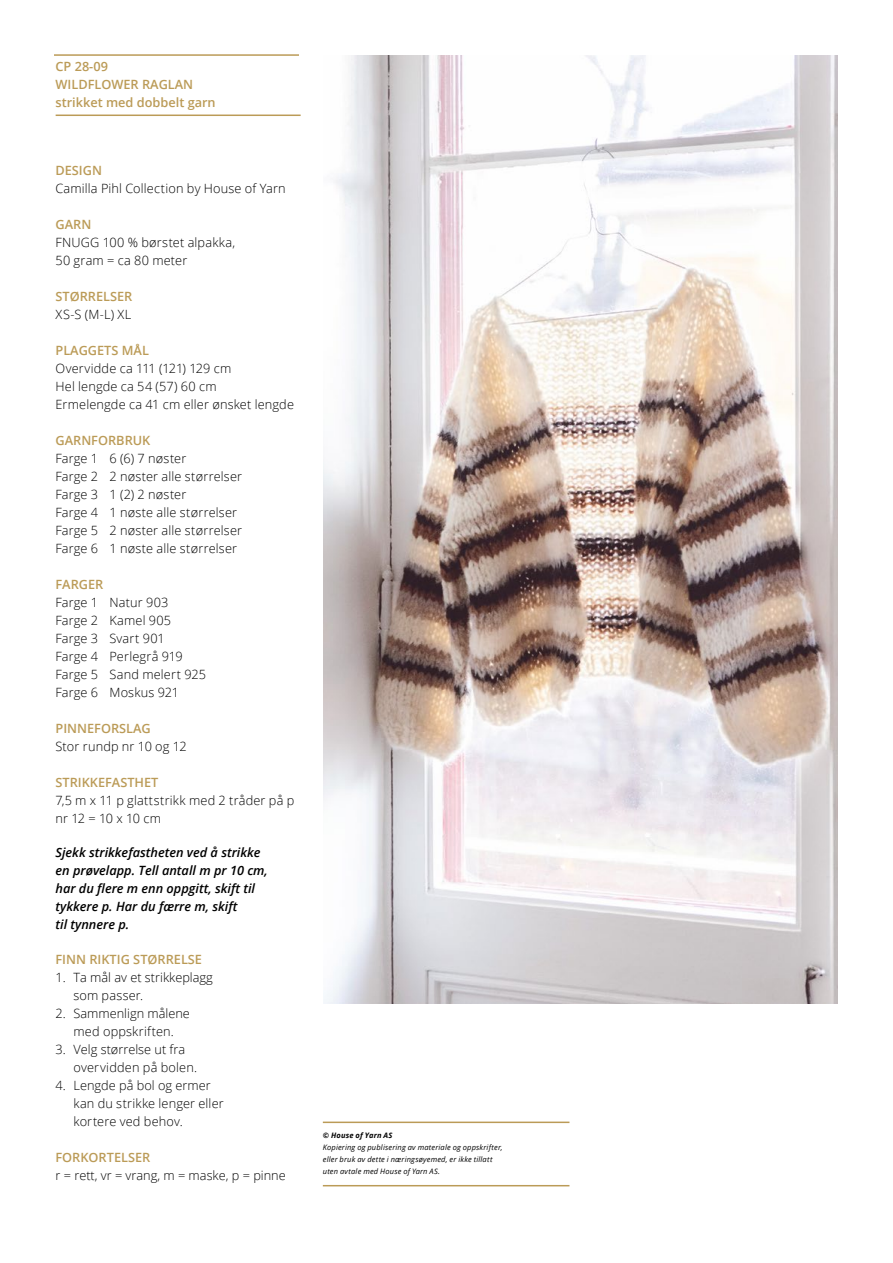
<style>
.page{position:relative;width:893px;height:1263px;background:#fff}
.page>*{position:absolute;margin:0;border:0;box-sizing:border-box;transform-origin:0 0}
.Faktatekst{font:300 12.75px/18px "Open Sans";letter-spacing:.01em;color:#000}
.Faktatekst-2{font:600 12.75px "Open Sans";color:#bb9b57}
.Faktatekst-3{font:italic 600 12.75px "Open Sans";color:#000}
.t1{font:italic 7.5px "Open Sans";letter-spacing:.025em;color:#000}
.t2{font:italic 700 7.5px "Open Sans";letter-spacing:.025em;color:#000}
</style>
<div class="page">
<hr style="left:323px;top:1121px;width:246px;height:2px;background:#bb9b57">
<hr style="left:323px;top:1185px;width:246px;height:1px;background:#bb9b57">
<hr style="left:54px;top:54px;width:245px;height:2px;background:#bb9b57">
<hr style="left:56px;top:115px;width:245px;height:1px;background:#bb9b57">
<img style="left:323px;top:56px;width:514px;height:947px">
<p class="Faktatekst-2" style="left:56px;top:58px;width:54px">CP 28-09</p>
<p class="Faktatekst-2" style="left:56px;top:76px;width:139px">WILDFLOWER RAGLAN</p>
<p class="Faktatekst-2" style="left:56px;top:94px;width:162px">strikket med dobbelt garn</p>
<p class="Faktatekst-2" style="left:56px;top:161px;width:48px">DESIGN</p>
<p class="Faktatekst" style="left:56px;top:179px;width:232px">Camilla Pihl Collection by House of Yarn</p>
<p class="Faktatekst-2" style="left:56px;top:215px;width:37px">GARN</p>
<p class="Faktatekst" style="left:56px;top:233px;width:181px">FNUGG 100 % børstet alpakka,</p>
<p class="Faktatekst" style="left:56px;top:251px;width:133px">50 gram = ca 80 meter</p>
<p class="Faktatekst-2" style="left:56px;top:287px;width:78px">STØRRELSER</p>
<p class="Faktatekst" style="left:56px;top:305px;width:77px">XS-S (M-L) XL</p>
<p class="Faktatekst-2" style="left:56px;top:341px;width:95px">PLAGGETS MÅL</p>
<p class="Faktatekst" style="left:56px;top:359px;width:177px">Overvidde ca 111 (121) 129 cm</p>
<p class="Faktatekst" style="left:56px;top:377px;width:163px">Hel lengde ca 54 (57) 60 cm</p>
<p class="Faktatekst" style="left:56px;top:395px;width:240px">Ermelengde ca 41 cm eller ønsket lengde</p>
<p class="Faktatekst-2" style="left:56px;top:431px;width:96px">GARNFORBRUK</p>
<p class="Faktatekst" style="left:56px;top:449px;width:132px">Farge 1 6 (6) 7 nøster</p>
<p class="Faktatekst" style="left:56px;top:467px;width:188px">Farge 2 2 nøster alle størrelser</p>
<p class="Faktatekst" style="left:56px;top:485px;width:132px">Farge 3 1 (2) 2 nøster</p>
<p class="Faktatekst" style="left:56px;top:503px;width:183px">Farge 4 1 nøste alle størrelser</p>
<p class="Faktatekst" style="left:56px;top:521px;width:188px">Farge 5 2 nøster alle størrelser</p>
<p class="Faktatekst" style="left:56px;top:539px;width:183px">Farge 6 1 nøste alle størrelser</p>
<p class="Faktatekst-2" style="left:56px;top:575px;width:49px">FARGER</p>
<p class="Faktatekst" style="left:56px;top:593px;width:114px">Farge 1 Natur 903</p>
<p class="Faktatekst" style="left:56px;top:611px;width:117px">Farge 2 Kamel 905</p>
<p class="Faktatekst" style="left:56px;top:629px;width:111px">Farge 3 Svart 901</p>
<p class="Faktatekst" style="left:56px;top:647px;width:129px">Farge 4 Perlegrå 919</p>
<p class="Faktatekst" style="left:56px;top:665px;width:152px">Farge 5 Sand melert 925</p>
<p class="Faktatekst" style="left:56px;top:683px;width:125px">Farge 6 Moskus 921</p>
<p class="Faktatekst-2" style="left:56px;top:719px;width:97px">PINNEFORSLAG</p>
<p class="Faktatekst" style="left:56px;top:737px;width:133px">Stor rundp nr 10 og 12</p>
<p class="Faktatekst-2" style="left:56px;top:773px;width:105px">STRIKKEFASTHET</p>
<p class="Faktatekst" style="left:56px;top:791px;width:240px">7,5 m x 11 p glattstrikk med 2 tråder på p nr 12 = 10 x 10 cm</p>
<p class="Faktatekst-3" style="left:56px;top:844px;width:207px">Sjekk strikkefastheten ved å strikke</p>
<p class="Faktatekst-3" style="left:56px;top:862px;width:214px">en prøvelapp. Tell antall m pr 10 cm,</p>
<p class="Faktatekst-3" style="left:56px;top:880px;width:201px">har du flere m enn oppgitt, skift til</p>
<p class="Faktatekst-3" style="left:56px;top:898px;width:183px">tykkere p. Har du færre m, skift</p>
<p class="Faktatekst-3" style="left:56px;top:916px;width:75px">til tynnere p.</p>
<p class="Faktatekst-2" style="left:56px;top:950px;width:148px">FINN RIKTIG STØRRELSE</p>
<p class="Faktatekst" style="left:74px;top:968px;width:141px;text-indent:-18px">1. Ta mål av et strikkeplagg som passer.</p>
<p class="Faktatekst" style="left:56px;top:1004px;width:136px;text-align:center">2. Sammenlign målene med oppskriften.</p>
<p class="Faktatekst" style="left:74px;top:1040px;width:125px;text-indent:-18px">3. Velg størrelse ut fra overvidden på bolen.</p>
<p class="Faktatekst" style="left:74px;top:1076px;width:152px;text-indent:-18px">4. Lengde på bol og ermer kan du strikke lenger eller kortere ved behov.</p>
<p class="Faktatekst-2" style="left:56px;top:1148px;width:96px">FORKORTELSER</p>
<p class="Faktatekst" style="left:56px;top:1166px;width:232px">r = rett, vr = vrang, m = maske, p = pinne</p>
<p class="t2" style="left:323px;top:1130px;width:71px">© House of Yarn AS</p>
<p class="t1" style="left:323px;top:1142px;width:181px">Kopiering og publisering av materiale og oppskrifter,</p>
<p class="t1" style="left:323px;top:1154px;width:171px">eller bruk av dette i næringsøyemed, er ikke tillatt</p>
<p class="t1" style="left:323px;top:1166px;width:119px">uten avtale med House of Yarn AS.</p>
</div>
